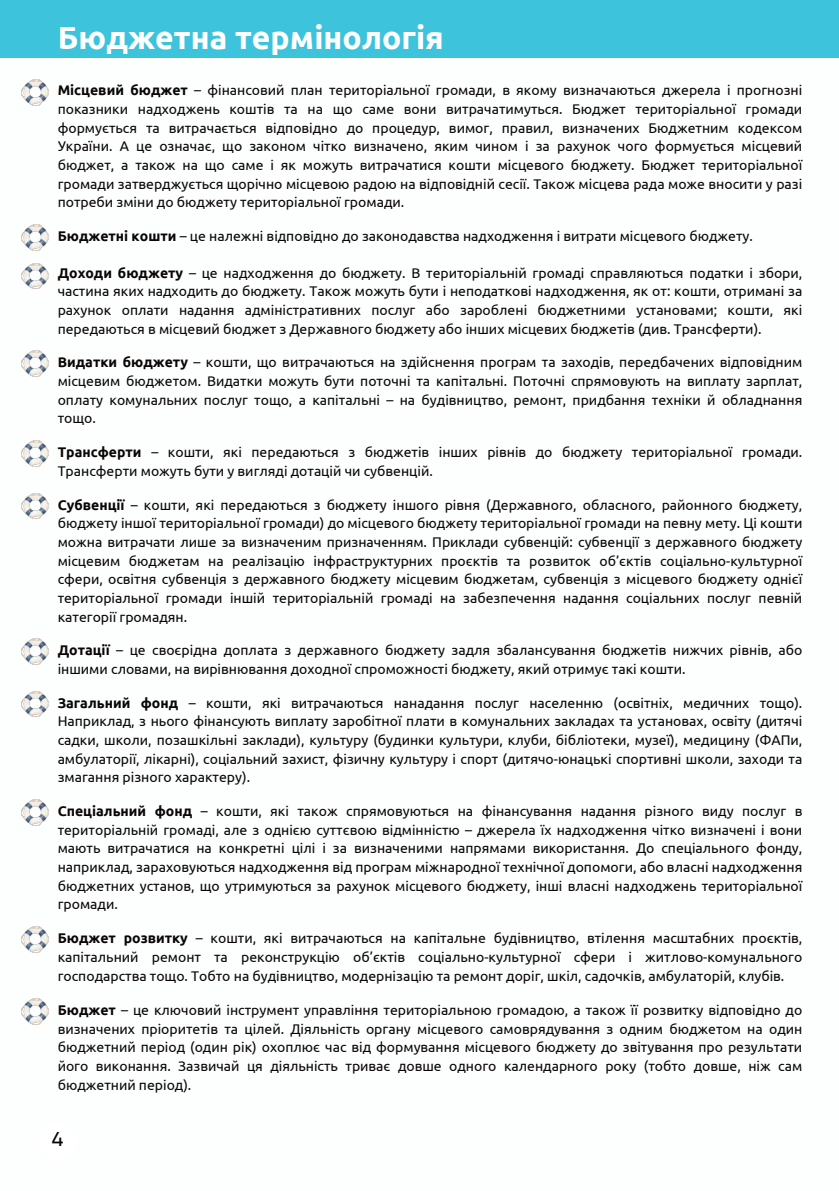
<style>
.page{position:relative;width:839px;height:1191px;background:#fff}
.page>*{position:absolute;margin:0;border:0;box-sizing:border-box;transform-origin:0 0}
.t1{font:700 32px "Ubuntu";color:#fff}
.t2{font:500 20px "Gilroy";color:#080704}
.t3{font:14px/18.6px "Ubuntu";color:#080704;text-align:justify}
.s1{font-weight:700}
</style>
<div class="page">
<div style="left:0;top:0;width:838px;height:57px;background:#3ec3dc"></div>
<img style="left:22px;top:80px;width:27px;height:25px">
<img style="left:22px;top:225px;width:27px;height:25px">
<img style="left:22px;top:263px;width:27px;height:26px">
<img style="left:22px;top:351px;width:27px;height:25px">
<img style="left:22px;top:441px;width:27px;height:25px">
<img style="left:22px;top:493px;width:27px;height:26px">
<img style="left:22px;top:639px;width:27px;height:25px">
<img style="left:22px;top:691px;width:27px;height:26px">
<img style="left:22px;top:800px;width:27px;height:25px">
<img style="left:22px;top:927px;width:27px;height:25px">
<img style="left:22px;top:999px;width:27px;height:25px">
<h1 class="t1" style="left:58px;top:18px;width:388px">Бюджетна термінологія</h1>
<p class="t3" style="left:58px;top:81px;width:746px"><span class="s1">Місцевий бюджет</span> – фінансовий план територіальної громади, в якому визначаються джерела і прогнозні показники надходжень коштів та на що саме вони витрачатимуться. Бюджет територіальної громади формується та витрачається відповідно до процедур, вимог, правил, визначених Бюджетним кодексом України. А це означає, що законом чітко визначено, яким чином і за рахунок чого формується місцевий бюджет, а також на що саме і як можуть витрачатися кошти місцевого бюджету. Бюджет територіальної громади затверджується щорічно місцевою радою на відповідній сесії. Також місцева рада може вносити у разі потреби зміни до бюджету територіальної громади.</p>
<p class="t3" style="left:58px;top:226px;width:696px"><span class="s1">Бюджетні кошти</span> – це належні відповідно до законодавства надходження і витрати місцевого бюджету.</p>
<p class="t3" style="left:58px;top:263px;width:746px"><span class="s1">Доходи бюджету</span> – це надходження до бюджету. В територіальній громаді справляються податки і збори, частина яких надходить до бюджету. Також можуть бути і неподаткові надходження, як от: кошти, отримані за рахунок оплати надання адміністративних послуг або зароблені бюджетними установами; кошти, які передаються в місцевий бюджет з Державного бюджету або інших місцевих бюджетів (див. Трансферти).</p>
<p class="t3" style="left:58px;top:353px;width:746px"><span class="s1">Видатки бюджету</span> – кошти, що витрачаються на здійснення програм та заходів, передбачених відповідним місцевим бюджетом. Видатки можуть бути поточні та капітальні. Поточні спрямовують на виплату зарплат, оплату комунальних послуг тощо, а капітальні – на будівництво, ремонт, придбання техніки й обладнання тощо.</p>
<p class="t3" style="left:58px;top:442px;width:746px"><span class="s1">Трансферти</span> – кошти, які передаються з бюджетів інших рівнів до бюджету територіальної громади.<br>Трансферти можуть бути у вигляді дотацій чи субвенцій.</p>
<p class="t3" style="left:58px;top:495px;width:746px"><span class="s1">Субвенції</span> – кошти, які передаються з бюджету іншого рівня (Державного, обласного, районного бюджету, бюджету іншої територіальної громади) до місцевого бюджету територіальної громади на певну мету. Ці кошти можна витрачати лише за визначеним призначенням. Приклади субвенцій: субвенції з державного бюджету місцевим бюджетам на реалізацію інфраструктурних проєктів та розвиток об’єктів соціально-культурної сфери, освітня субвенція з державного бюджету місцевим бюджетам, субвенція з місцевого бюджету однієї територіальної громади іншій територіальній громаді на забезпечення надання соціальних послуг певній категорії громадян.</p>
<p class="t3" style="left:58px;top:641px;width:746px"><span class="s1">Дотації</span> – це своєрідна доплата з державного бюджету задля збалансування бюджетів нижчих рівнів, або іншими словами, на вирівнювання доходної спроможності бюджету, який отримує такі кошти.</p>
<p class="t3" style="left:58px;top:693px;width:746px"><span class="s1">Загальний фонд</span> – кошти, які витрачаються нанадання послуг населенню (освітніх, медичних тощо).<br>Наприклад, з нього фінансують виплату заробітної плати в комунальних закладах та установах, освіту (дитячі садки, школи, позашкільні заклади), культуру (будинки культури, клуби, бібліотеки, музеї), медицину (ФАПи, амбулаторії, лікарні), соціальний захист, фізичну культуру і спорт (дитячо-юнацькі спортивні школи, заходи та змагання різного характеру).</p>
<p class="t3" style="left:58px;top:801px;width:746px"><span class="s1">Спеціальний фонд</span> – кошти, які також спрямовуються на фінансування надання різного виду послуг в територіальній громаді, але з однією суттєвою відмінністю – джерела їх надходження чітко визначені і вони мають витрачатися на конкретні цілі і за визначеними напрямами використання. До спеціального фонду, наприклад, зараховуються надходження від програм міжнародної технічної допомоги, або власні надходження бюджетних установ, що утримуються за рахунок місцевого бюджету, інші власні надходжень територіальної громади.</p>
<p class="t3" style="left:58px;top:929px;width:746px"><span class="s1">Бюджет розвитку</span> – кошти, які витрачаються на капітальне будівництво, втілення масштабних проєктів, капітальний ремонт та реконструкцію об’єктів соціально-культурної сфери і житлово-комунального господарства тощо. Тобто на будівництво, модернізацію та ремонт доріг, шкіл, садочків, амбулаторій, клубів.</p>
<p class="t3" style="left:58px;top:1000px;width:746px"><span class="s1">Бюджет</span> – це ключовий інструмент управління територіальною громадою, а також її розвитку відповідно до визначених пріоритетів та цілей. Діяльність органу місцевого самоврядування з одним бюджетом на один бюджетний період (один рік) охоплює час від формування місцевого бюджету до звітування про результати його виконання. Зазвичай ця діяльність триває довше одного календарного року (тобто довше, ніж сам бюджетний період).</p>
<h2 class="t2" style="left:52px;top:1126px;width:13px">4</h2>
</div>
